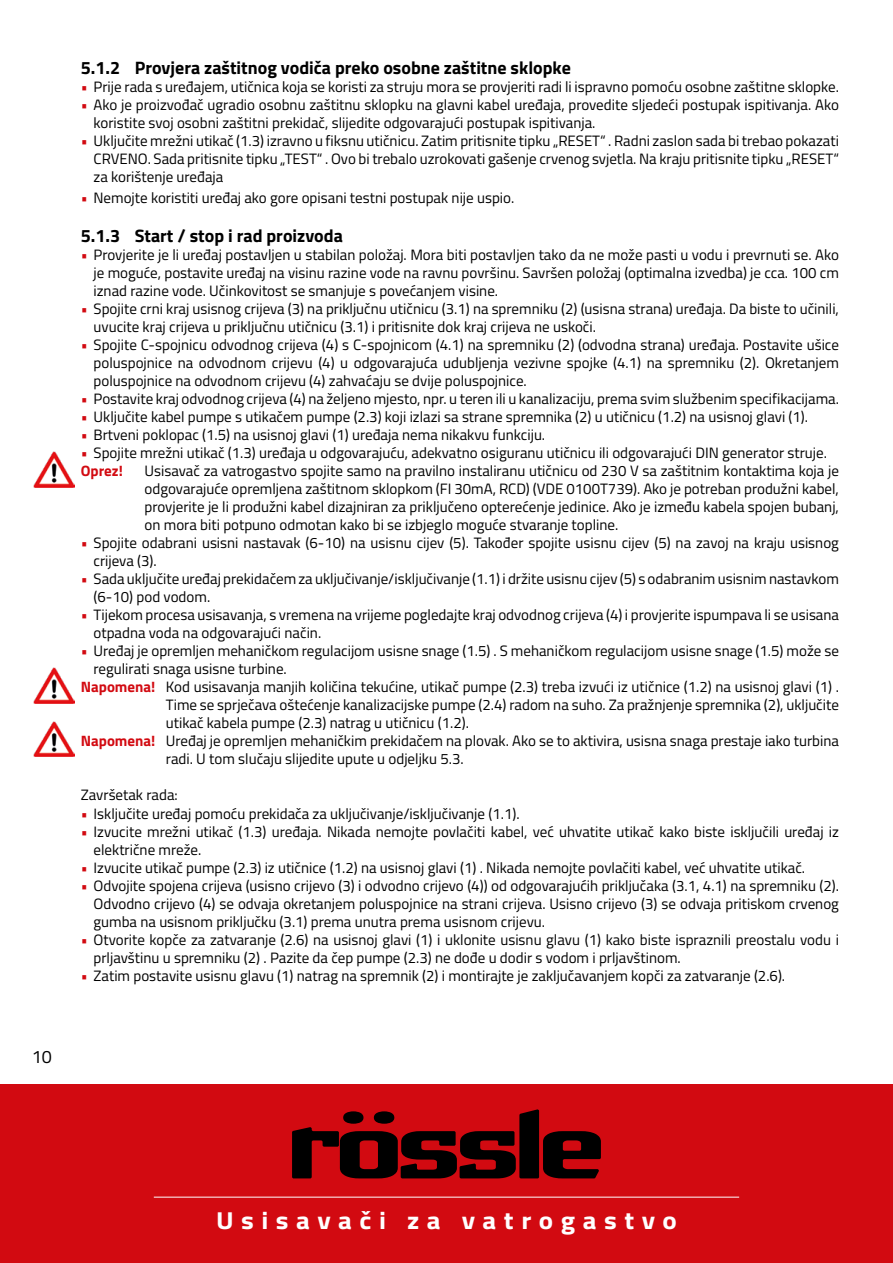
<style>
.page{position:relative;width:893px;height:1263px;background:#fff}
.page>*{position:absolute;margin:0;border:0;box-sizing:border-box;transform-origin:0 0}
.t1{font:700 24.6px "Titillium Web";letter-spacing:.28em;color:#fff;scale:1.1 1}
.t2{font:700 18px "Titillium Web";color:#000}
.t3{font:18px "Titillium Web";color:#000}
.t4{font:15px/18px "Titillium Web";color:#000}
.s1{color:#d20a11}
.s2{font-weight:700;color:#d20a11}
</style>
<div class="page">
<img style="left:34px;top:721px;width:40px;height:36px">
<img style="left:34px;top:668px;width:40px;height:35px">
<img style="left:34px;top:452px;width:40px;height:35px">
<div style="left:0;top:1084px;width:893px;height:179px;background:#d20a11"></div>
<hr style="left:154px;top:1197px;width:585px;height:1px;background:#fff">
<svg style="left:292px;top:1109px;width:309px;height:69px"></svg>
<p class="t3" style="left:32px;top:1044px;width:22px">10</p>
<p class="t2" style="left:81px;top:54px;width:492px">5.1.2 Provjera zaštitnog vodiča preko osobne zaštitne sklopke</p>
<p class="t4" style="left:81px;top:77px;width:760px"><span class="s1">•</span> Prije rada s uređajem, utičnica koja se koristi za struju mora se provjeriti radi li ispravno pomoću osobne zaštitne sklopke.</p>
<p class="t4" style="left:94px;top:95px;width:747px;text-indent:-13px"><span class="s1">•</span> Ako je proizvođač ugradio osobnu zaštitnu sklopku na glavni kabel uređaja, provedite sljedeći postupak ispitivanja. Ako koristite svoj osobni zaštitni prekidač, slijedite odgovarajući postupak ispitivanja.</p>
<p class="t4" style="left:94px;top:131px;width:747px;text-align:justify;text-indent:-13px"><span class="s1">•</span> Uključite mrežni utikač (1.3) izravno u fiksnu utičnicu. Zatim pritisnite tipku „RESET“ . Radni zaslon sada bi trebao pokazati CRVENO. Sada pritisnite tipku „TEST“ . Ovo bi trebalo uzrokovati gašenje crvenog svjetla. Na kraju pritisnite tipku „RESET“ za korištenje uređaja</p>
<p class="t4" style="left:81px;top:188px;width:435px"><span class="s1">•</span> Nemojte koristiti uređaj ako gore opisani testni postupak nije uspio.</p>
<p class="t2" style="left:81px;top:222px;width:264px">5.1.3 Start / stop i rad proizvoda</p>
<p class="t4" style="left:94px;top:245px;width:747px;text-align:justify;text-indent:-13px"><span class="s1">•</span> Provjerite je li uređaj postavljen u stabilan položaj. Mora biti postavljen tako da ne može pasti u vodu i prevrnuti se. Ako je moguće, postavite uređaj na visinu razine vode na ravnu površinu. Savršen položaj (optimalna izvedba) je cca. 100 cm iznad razine vode. Učinkovitost se smanjuje s povećanjem visine.</p>
<p class="t4" style="left:94px;top:299px;width:747px;text-indent:-13px"><span class="s1">•</span> Spojite crni kraj usisnog crijeva (3) na priključnu utičnicu (3.1) na spremniku (2) (usisna strana) uređaja. Da biste to učinili, uvucite kraj crijeva u priključnu utičnicu (3.1) i pritisnite dok kraj crijeva ne uskoči.</p>
<p class="t4" style="left:94px;top:335px;width:747px;text-align:justify;text-indent:-13px"><span class="s1">•</span> Spojite C-spojnicu odvodnog crijeva (4) s C-spojnicom (4.1) na spremniku (2) (odvodna strana) uređaja. Postavite ušice poluspojnice na odvodnom crijevu (4) u odgovarajuća udubljenja vezivne spojke (4.1) na spremniku (2). Okretanjem poluspojnice na odvodnom crijevu (4) zahvaćaju se dvije poluspojnice.</p>
<p class="t4" style="left:81px;top:389px;width:760px"><span class="s1">•</span> Postavite kraj odvodnog crijeva (4) na željeno mjesto, npr. u teren ili u kanalizaciju, prema svim službenim specifikacijama.</p>
<p class="t4" style="left:81px;top:407px;width:729px"><span class="s1">•</span> Uključite kabel pumpe s utikačem pumpe (2.3) koji izlazi sa strane spremnika (2) u utičnicu (1.2) na usisnoj glavi (1).</p>
<p class="t4" style="left:81px;top:425px;width:466px"><span class="s1">•</span> Brtveni poklopac (1.5) na usisnoj glavi (1) uređaja nema nikakvu funkciju.</p>
<p class="t4" style="left:81px;top:443px;width:748px"><span class="s1">•</span> Spojite mrežni utikač (1.3) uređaja u odgovarajuću, adekvatno osiguranu utičnicu ili odgovarajući DIN generator struje.<br><span class="s2">Oprez!</span></p>
<p class="t4" style="left:145px;top:461px;width:696px;text-align:justify">Usisavač za vatrogastvo spojite samo na pravilno instaliranu utičnicu od 230 V sa zaštitnim kontaktima koja je odgovarajuće opremljena zaštitnom sklopkom (FI 30mA, RCD) (VDE 0100T739). Ako je potreban produžni kabel, provjerite je li produžni kabel dizajniran za priključeno opterećenje jedinice. Ako je između kabela spojen bubanj, on mora biti potpuno odmotan kako bi se izbjeglo moguće stvaranje topline.</p>
<p class="t4" style="left:94px;top:533px;width:747px;text-indent:-13px"><span class="s1">•</span> Spojite odabrani usisni nastavak (6-10) na usisnu cijev (5). Također spojite usisnu cijev (5) na zavoj na kraju usisnog crijeva (3).</p>
<p class="t4" style="left:94px;top:569px;width:747px;text-indent:-13px"><span class="s1">•</span> Sada uključite uređaj prekidačem za uključivanje/isključivanje (1.1) i držite usisnu cijev (5) s odabranim usisnim nastavkom (6-10) pod vodom.</p>
<p class="t4" style="left:94px;top:605px;width:747px;text-indent:-13px"><span class="s1">•</span> Tijekom procesa usisavanja, s vremena na vrijeme pogledajte kraj odvodnog crijeva (4) i provjerite ispumpava li se usisana otpadna voda na odgovarajući način.</p>
<p class="t4" style="left:81px;top:641px;width:760px"><span class="s1">•</span> Uređaj je opremljen mehaničkom regulacijom usisne snage (1.5) . S mehaničkom regulacijom usisne snage (1.5) može se</p>
<p class="t4" style="left:94px;top:659px;width:195px">regulirati snaga usisne turbine.</p>
<p class="t4" style="left:81px;top:677px;width:760px"><span class="s2">Napomena!</span> Kod usisavanja manjih količina tekućine, utikač pumpe (2.3) treba izvući iz utičnice (1.2) na usisnoj glavi (1) .</p>
<p class="t4" style="left:166px;top:695px;width:675px">Time se sprječava oštećenje kanalizacijske pumpe (2.4) radom na suho. Za pražnjenje spremnika (2), uključite</p>
<p class="t4" style="left:166px;top:713px;width:305px">utikač kabela pumpe (2.3) natrag u utičnicu (1.2).</p>
<p class="t4" style="left:81px;top:731px;width:760px"><span class="s2">Napomena!</span> Uređaj je opremljen mehaničkim prekidačem na plovak. Ako se to aktivira, usisna snaga prestaje iako turbina</p>
<p class="t4" style="left:166px;top:749px;width:299px">radi. U tom slučaju slijedite upute u odjeljku 5.3.</p>
<p class="t4" style="left:81px;top:785px;width:99px">Završetak rada:</p>
<p class="t4" style="left:81px;top:803px;width:440px"><span class="s1">•</span> Isključite uređaj pomoću prekidača za uključivanje/isključivanje (1.1).</p>
<p class="t4" style="left:94px;top:821px;width:747px;text-indent:-13px"><span class="s1">•</span> Izvucite mrežni utikač (1.3) uređaja. Nikada nemojte povlačiti kabel, već uhvatite utikač kako biste isključili uređaj iz električne mreže.</p>
<p class="t4" style="left:81px;top:857px;width:726px"><span class="s1">•</span> Izvucite utikač pumpe (2.3) iz utičnice (1.2) na usisnoj glavi (1) . Nikada nemojte povlačiti kabel, već uhvatite utikač.</p>
<p class="t4" style="left:94px;top:875px;width:747px;text-align:justify;text-indent:-13px"><span class="s1">•</span> Odvojite spojena crijeva (usisno crijevo (3) i odvodno crijevo (4)) od odgovarajućih priključaka (3.1, 4.1) na spremniku (2).<br>Odvodno crijevo (4) se odvaja okretanjem poluspojnice na strani crijeva. Usisno crijevo (3) se odvaja pritiskom crvenog gumba na usisnom priključku (3.1) prema unutra prema usisnom crijevu.</p>
<p class="t4" style="left:94px;top:929px;width:747px;text-indent:-13px"><span class="s1">•</span> Otvorite kopče za zatvaranje (2.6) na usisnoj glavi (1) i uklonite usisnu glavu (1) kako biste ispraznili preostalu vodu i prljavštinu u spremniku (2) . Pazite da čep pumpe (2.3) ne dođe u dodir s vodom i prljavštinom.</p>
<p class="t4" style="left:81px;top:965px;width:706px"><span class="s1">•</span> Zatim postavite usisnu glavu (1) natrag na spremnik (2) i montirajte je zaključavanjem kopči za zatvaranje (2.6).</p>
<h1 class="t1" style="left:216px;top:1201px;width:421px">Usisavači za vatrogastvo</h1>
</div>
